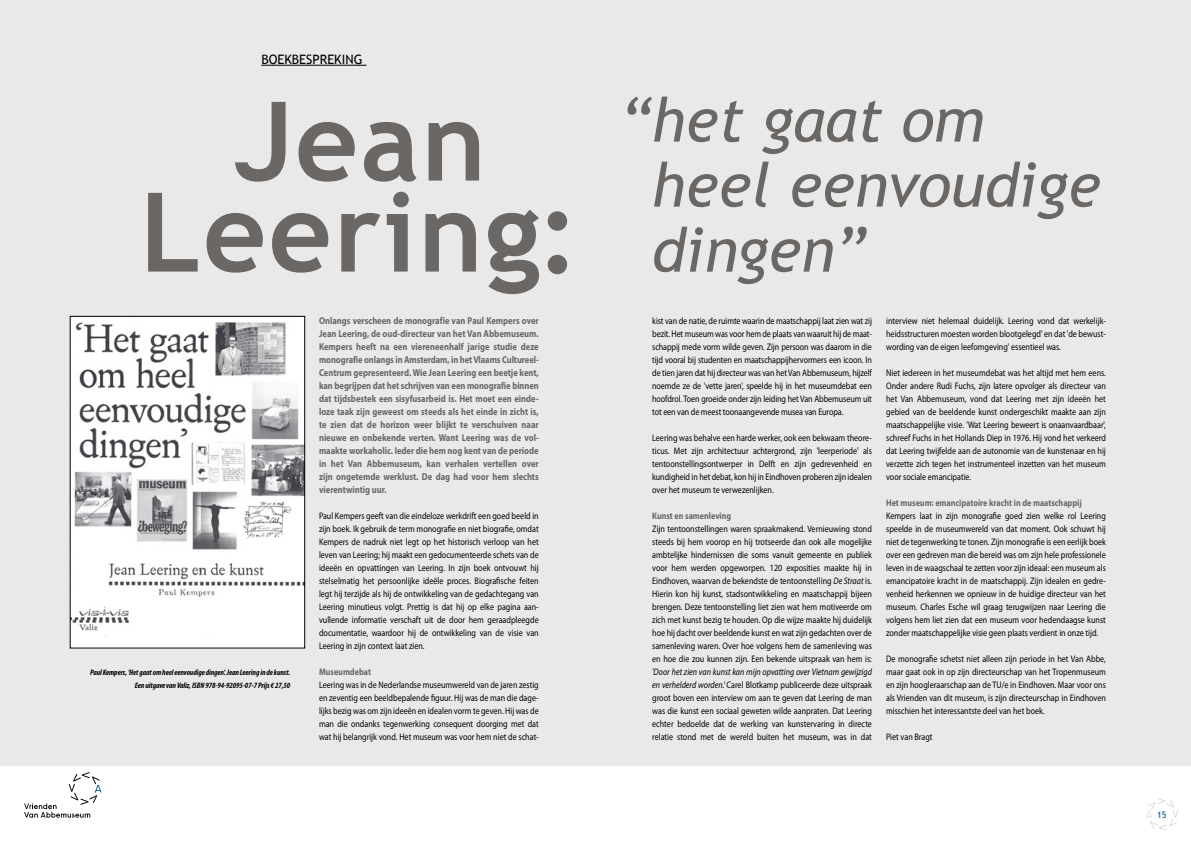
<style>
.page{position:relative;width:1191px;height:842px;background:#fff}
.page>*{position:absolute;margin:0;border:0;box-sizing:border-box;transform-origin:0 0}
.t1{font:700 110px/91px "Trebuchet MS";letter-spacing:.02em;color:#6b6764;text-align:center}
.t2{font:italic 61px/65px "Trebuchet MS";color:#6b6764}
.t3{font:13px "Trebuchet MS";color:#000}
.t4{font:700 10px/13px "Myriad Pro";color:#6b6764;text-align:justify;scale:.85 1}
.t5{font:9.5px/13px "Myriad Pro";color:#000;text-align:justify;scale:.85 1}
.t6{font:700 9.5px "Myriad Pro";color:#6b6764;scale:.85 1}
.t7{font:9px "Trebuchet MS";color:#00538b}
.t8{font:italic 700 condensed 8px/13px "Myriad Pro";letter-spacing:-.01em;color:#000;text-align:right}
.s1{font-style:italic}
</style>
<div class="page">
<div style="left:0;top:0;width:1191px;height:766px;background:#e9e9e9"></div>
<svg style="left:24px;top:772px;width:77px;height:46px"></svg>
<svg style="left:1146px;top:798px;width:32px;height:33px"></svg>
<hr style="left:261px;top:65px;width:105px;height:1px;background:#000">
<img style="left:72px;top:318px;width:231px;height:328px">
<div style="left:70px;top:316px;width:235px;height:332px;border:1px solid #000"></div>
<h3 class="t3" style="left:261px;top:51px;width:103px">BOEKBESPREKING</h3>
<h1 class="t1" style="left:140px;top:96px;width:440px">Jean<br>Leering:</h1>
<h2 class="t2" style="left:652px;top:88px;width:450px;text-indent:-32px">“het gaat om heel eenvoudige dingen”</h2>
<p class="t8" style="left:90px;top:666px;width:202px">Paul Kempers, 'Het gaat om heel eenvoudige dingen'. Jean Leering in de kunst.<br>Een uitgave van Valiz, ISBN 978-94-92095-07-7 Prijs € 27,50</p>
<p class="t4" style="left:319px;top:313px;width:260px">Onlangs verscheen de monografie van Paul Kempers over Jean Leering, de oud-directeur van het Van Abbemuseum.<br>Kempers heeft na een viereneenhalf jarige studie deze monografie onlangs in Amsterdam, in het Vlaams Cultureel-Centrum gepresenteerd. Wie Jean Leering een beetje kent, kan begrijpen dat het schrijven van een monografie binnen dat tijdsbestek een sisyfusarbeid is. Het moet een einde&shy;loze taak zijn geweest om steeds als het einde in zicht is, te zien dat de horizon weer blijkt te verschuiven naar nieuwe en onbekende verten. Want Leering was de vol&shy;maakte workaholic. Ieder die hem nog kent van de periode in het Van Abbemuseum, kan verhalen vertellen over zijn ongetemde werklust. De dag had voor hem slechts vierentwintig uur.</p>
<p class="t5" style="left:319px;top:509px;width:260px">Paul Kempers geeft van die eindeloze werkdrift een goed beeld in zijn boek. Ik gebruik de term monografie en niet biografie, omdat Kempers de nadruk niet legt op het historisch verloop van het leven van Leering; hij maakt een gedocumenteerde schets van de ideeën en opvattingen van Leering. In zijn boek ontvouwt hij stelselmatig het persoonlijke ideële proces. Biografische feiten legt hij terzijde als hij de ontwikkeling van de gedachtegang van Leering minutieus volgt. Prettig is dat hij op elke pagina aan&shy;vullende informatie verschaft uit de door hem geraadpleegde documentatie, waardoor hij de ontwikkeling van de visie van Leering in zijn context laat zien.</p>
<p class="t6" style="left:319px;top:665px;width:63px">Museumdebat</p>
<p class="t5" style="left:319px;top:678px;width:260px">Leering was in de Nederlandse museumwereld van de jaren zestig en zeventig een beeldbepalende figuur. Hij was de man die dage&shy;lijks bezig was om zijn ideeën en idealen vorm te geven. Hij was de man die ondanks tegenwerking consequent doorging met dat wat hij belangrijk vond. Het museum was voor hem niet de schat-</p>
<p class="t5" style="left:652px;top:314px;width:260px">kist van de natie, de ruimte waarin de maatschappij laat zien wat zij bezit. Het museum was voor hem de plaats van waaruit hij de maat&shy;schappij mede vorm wilde geven. Zijn persoon was daarom in die tijd vooral bij studenten en maatschappijhervormers een icoon. In de tien jaren dat hij directeur was van het Van Abbemuseum, hijzelf noemde ze de 'vette jaren', speelde hij in het museumdebat een hoofdrol. Toen groeide onder zijn leiding het Van Abbemuseum uit tot een van de meest toonaangevende musea van Europa.</p>
<p class="t5" style="left:652px;top:431px;width:260px">Leering was behalve een harde werker, ook een bekwaam theore&shy;ticus. Met zijn architectuur achtergrond, zijn 'leerperiode' als tentoonstellingsontwerper in Delft en zijn gedrevenheid en kundigheid in het debat, kon hij in Eindhoven proberen zijn idealen over het museum te verwezenlijken.</p>
<p class="t6" style="left:652px;top:509px;width:95px">Kunst en samenleving</p>
<p class="t5" style="left:652px;top:522px;width:260px">Zijn tentoonstellingen waren spraakmakend. Vernieuwing stond steeds bij hem voorop en hij trotseerde dan ook alle mogelijke ambtelijke hindernissen die soms vanuit gemeente en publiek voor hem werden opgeworpen. 120 exposities maakte hij in Eindhoven, waarvan de bekendste de tentoonstelling <span class="s1">De Straat</span> is.<br>Hierin kon hij kunst, stadsontwikkeling en maatschappij bijeen brengen. Deze tentoonstelling liet zien wat hem motiveerde om zich met kunst bezig te houden. Op die wijze maakte hij duidelijk hoe hij dacht over beeldende kunst en wat zijn gedachten over de samenleving waren. Over hoe volgens hem de samenleving was en hoe die zou kunnen zijn. Een bekende uitspraak van hem is:</p>
<p class="t5" style="left:652px;top:665px;width:260px"><span class="s1">'Door het zien van kunst kan mijn opvatting over Vietnam gewijzigd en verhelderd worden.'</span> Carel Blotkamp publiceerde deze uitspraak groot boven een interview om aan te geven dat Leering de man was die kunst een sociaal geweten wilde aanpraten. Dat Leering echter bedoelde dat de werking van kunstervaring in directe relatie stond met de wereld buiten het museum, was in dat</p>
<p class="t5" style="left:886px;top:314px;width:260px">interview niet helemaal duidelijk. Leering vond dat werkelijk&shy;heidsstructuren moesten worden blootgelegd' en dat 'de bewust&shy;wording van de eigen leefomgeving' essentieel was.</p>
<p class="t5" style="left:886px;top:366px;width:260px">Niet iedereen in het museumdebat was het altijd met hem eens.<br>Onder andere Rudi Fuchs, zijn latere opvolger als directeur van het Van Abbemuseum, vond dat Leering met zijn ideeën het gebied van de beeldende kunst ondergeschikt maakte aan zijn maatschappelijke visie. 'Wat Leering beweert is onaanvaardbaar', schreef Fuchs in het Hollands Diep in 1976. Hij vond het verkeerd dat Leering twijfelde aan de autonomie van de kunstenaar en hij verzette zich tegen het instrumenteel inzetten van het museum voor sociale emancipatie.</p>
<p class="t6" style="left:886px;top:496px;width:232px">Het museum: emancipatoire kracht in de maatschappij</p>
<p class="t5" style="left:886px;top:509px;width:260px">Kempers laat in zijn monografie goed zien welke rol Leering speelde in de museumwereld van dat moment. Ook schuwt hij niet de tegenwerking te tonen. Zijn monografie is een eerlijk boek over een gedreven man die bereid was om zijn hele professionele leven in de waagschaal te zetten voor zijn ideaal: een museum als emancipatoire kracht in de maatschappij. Zijn idealen en gedre&shy;venheid herkennen we opnieuw in de huidige directeur van het museum. Charles Esche wil graag terugwijzen naar Leering die volgens hem liet zien dat een museum voor hedendaagse kunst zonder maatschappelijke visie geen plaats verdient in onze tijd.</p>
<p class="t5" style="left:886px;top:652px;width:260px">De monografie schetst niet alleen zijn periode in het Van Abbe, maar gaat ook in op zijn directeurschap van het Tropenmuseum en zijn hoogleraarschap aan de TU/e in Eindhoven. Maar voor ons als Vrienden van dit museum, is zijn directeurschap in Eindhoven misschien het interessantste deel van het boek.</p>
<p class="t5" style="left:886px;top:730px;width:56px">Piet van Bragt</p>
<p class="t7" style="left:1157px;top:809px;width:11px">15</p>
</div>
